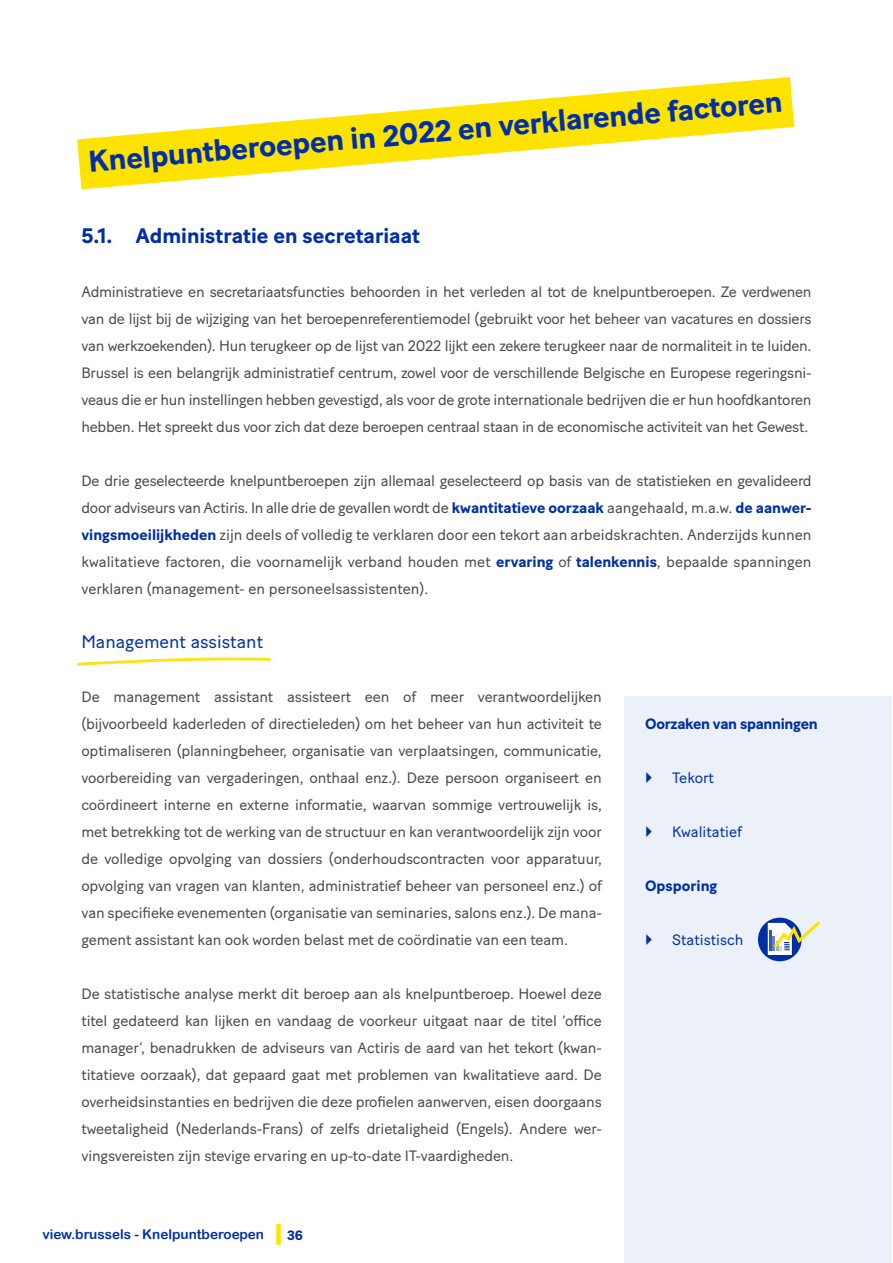
<style>
.page{position:relative;width:893px;height:1263px;background:#fff}
.page>*{position:absolute;margin:0;border:0;box-sizing:border-box;transform-origin:0 0}
.t1{font:700 30px "Baton Turbo";color:#002fa5}
.t2{font:700 21px "Baton Turbo";color:#002fa5}
.t3{font:18px "Baton Turbo";color:#002fa5}
.t4{font:15px/27px "Baton Turbo";letter-spacing:-.01em;color:#494947;text-align:justify}
.t5{font:15px "Baton Turbo";color:#002fa5}
.t6{font:700 15px "Baton Turbo";letter-spacing:-.02em;color:#002fa5}
.t7{font:700 15px "Baton Turbo";color:#002fa5}
.t8{font:13.5px "Arial Rounded MT Bold";color:#002fa5}
.t9{font:700 13.5px "Baton Turbo";color:#002fa5}
.s1{font-weight:700;color:#002fa5}
</style>
<div class="page">
<div style="left:276px;top:1224px;width:5px;height:21px;background:#ffe200"></div>
<div style="left:624px;top:696px;width:268px;height:567px;background:#ecf1f9"></div>
<div style="left:758px;top:918px;width:44px;height:43px;background:#002fa5;border-radius:50%"></div>
<svg style="left:768px;top:918px;width:52px;height:37px"></svg>
<svg style="left:77px;top:657px;width:194px;height:9px"></svg>
<svg style="left:77px;top:77px;width:717px;height:112px"></svg>
<h1 class="t1" style="left:87px;top:139px;width:698px;rotate:-5deg">Knelpuntberoepen in 2022 en verklarende factoren</h1>
<h2 class="t2" style="left:81px;top:220px;width:340px">5.1. Administratie en secretariaat</h2>
<p class="t4" style="left:81px;top:277px;width:732px">Administratieve en secretariaatsfuncties behoorden in het verleden al tot de knelpuntberoepen. Ze verdwenen van de lijst bij de wijziging van het beroepenreferentiemodel (gebruikt voor het beheer van vacatures en dossiers van werkzoekenden). Hun terugkeer op de lijst van 2022 lijkt een zekere terugkeer naar de normaliteit in te luiden.<br>Brussel is een belangrijk administratief centrum, zowel voor de verschillende Belgische en Europese regeringsni&shy;veaus die er hun instellingen hebben gevestigd, als voor de grote internationale bedrijven die er hun hoofdkantoren hebben. Het spreekt dus voor zich dat deze beroepen centraal staan in de economische activiteit van het Gewest.</p>
<p class="t4" style="left:81px;top:466px;width:732px">De drie geselecteerde knelpuntberoepen zijn allemaal geselecteerd op basis van de statistieken en gevalideerd door adviseurs van Actiris. In alle drie de gevallen wordt de <span class="s1">kwantitatieve oorzaak</span> aangehaald, m.a.w. <span class="s1">de aanwer&shy;vingsmoeilijkheden</span> zijn deels of volledig te verklaren door een tekort aan arbeidskrachten. Anderzijds kunnen kwalitatieve factoren, die voornamelijk verband houden met <span class="s1">ervaring</span> of <span class="s1">talenkennis</span>, bepaalde spanningen verklaren (management- en personeelsassistenten).</p>
<p class="t3" style="left:81px;top:628px;width:183px">Management assistant</p>
<p class="t4" style="left:81px;top:682px;width:522px">De management assistant assisteert een of meer verantwoordelijken (bijvoorbeeld kaderleden of directieleden) om het beheer van hun activiteit te optimaliseren (planningbeheer, organisatie van verplaatsingen, communicatie, voorbereiding van vergaderingen, onthaal enz.). Deze persoon organiseert en coördineert interne en externe informatie, waarvan sommige vertrouwelijk is, met betrekking tot de werking van de structuur en kan verantwoordelijk zijn voor de volledige opvolging van dossiers (onderhoudscontracten voor apparatuur, opvolging van vragen van klanten, administratief beheer van personeel enz.) of van specifieke evenementen (organisatie van seminaries, salons enz.). De mana&shy;gement assistant kan ook worden belast met de coördinatie van een team.</p>
<p class="t6" style="left:645px;top:712px;width:174px">Oorzaken van spanningen</p>
<p class="t5" style="left:672px;top:766px;width:43px">Tekort</p>
<p class="t5" style="left:672px;top:820px;width:71px">Kwalitatief</p>
<p class="t7" style="left:645px;top:874px;width:74px">Opsporing</p>
<p class="t5" style="left:672px;top:928px;width:73px">Statistisch</p>
<p class="t4" style="left:81px;top:979px;width:522px">De statistische analyse merkt dit beroep aan als knelpuntberoep. Hoewel deze titel gedateerd kan lijken en vandaag de voorkeur uitgaat naar de titel ‘office manager’, benadrukken de adviseurs van Actiris de aard van het tekort (kwan&shy;titatieve oorzaak), dat gepaard gaat met problemen van kwalitatieve aard. De overheidsinstanties en bedrijven die deze profielen aanwerven, eisen doorgaans tweetaligheid (Nederlands-Frans) of zelfs drietaligheid (Engels). Andere wer&shy;vingsvereisten zijn stevige ervaring en up-to-date IT-vaardigheden.</p>
<p class="t8" style="left:42px;top:1226px;width:223px">view.brussels - Knelpuntberoepen</p>
<p class="t9" style="left:287px;top:1225px;width:17px">36</p>
</div>
